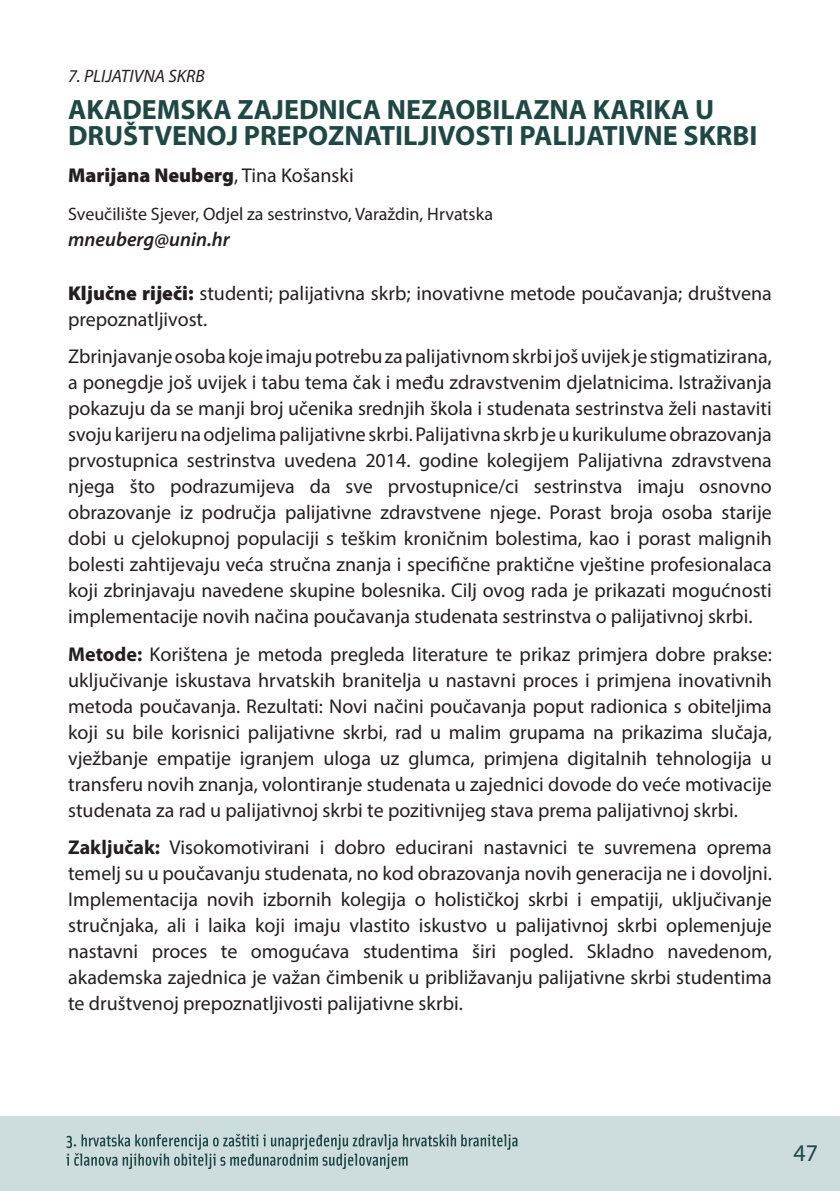
<style>
.page{position:relative;width:840px;height:1191px;background:#fff}
.page>*{position:absolute;margin:0;border:0;box-sizing:border-box;transform-origin:0 0}
.t1{font:700 28px/26px "Myriad Pro";color:#1f4844}
.t2{font:24px "Myriad Pro";color:#1f4844}
.t3{font:20px/26px "Myriad Pro";color:#231f20;text-align:justify}
.t4{font:900 20px "Myriad Pro";color:#231f20}
.t5{font:italic 600 20px "Myriad Pro";color:#231f20}
.t6{font:18px "Myriad Pro";color:#231f20}
.t7{font:italic 18px "Myriad Pro";color:#231f20}
.s1{font-weight:400}
.s2{font-weight:900}
.s3{font-weight:700}
</style>
<div class="page">
<div style="left:0;top:1116px;width:839px;height:75px;background:#cddcdc"></div>
<svg style="left:66px;top:1134px;width:451px;height:35px"></svg>
<p class="t7" style="left:68px;top:64px;width:138px">7. PLIJATIVNA SKRB</p>
<h1 class="t1" style="left:68px;top:96px;width:690px">AKADEMSKA ZAJEDNICA NEZAOBILAZNA KARIKA U<br>DRUŠTVENOJ PREPOZNATILJIVOSTI PALIJATIVNE SKRBI</h1>
<p class="t4" style="left:68px;top:164px;width:287px">Marijana Neuberg<span class="s1">, Tina Košanski</span></p>
<p class="t6" style="left:68px;top:202px;width:426px">Sveučilište Sjever, Odjel za sestrinstvo, Varaždin, Hrvatska</p>
<p class="t5" style="left:68px;top:226px;width:163px">mneuberg@unin.hr</p>
<p class="t3" style="left:68px;top:280px;width:704px"><span class="s2">Ključne riječi:</span> studenti; palijativna skrb; inovativne metode poučavanja; društvena prepoznatljivost.</p>
<p class="t3" style="left:68px;top:343px;width:705px">Zbrinjavanje osoba koje imaju potrebu za palijativnom skrbi još uvijek je stigmatizirana, a ponegdje još uvijek i tabu tema čak i među zdravstvenim djelatnicima. Istraživanja pokazuju da se manji broj učenika srednjih škola i studenata sestrinstva želi nastaviti svoju karijeru na odjelima palijativne skrbi. Palijativna skrb je u kurikulume obrazovanja prvostupnica sestrinstva uvedena 2014. godine kolegijem Palijativna zdravstvena njega što podrazumijeva da sve prvostupnice/ci sestrinstva imaju osnovno obrazovanje iz područja palijativne zdravstvene njege. Porast broja osoba starije dobi u cjelokupnoj populaciji s teškim kroničnim bolestima, kao i porast malignih bolesti zahtijevaju veća stručna znanja i specifične praktične vještine profesionalaca koji zbrinjavaju navedene skupine bolesnika. Cilj ovog rada je prikazati mogućnosti implementacije novih načina poučavanja studenata sestrinstva o palijativnoj skrbi.</p>
<p class="t3" style="left:68px;top:641px;width:705px"><span class="s3">Metode:</span> Korištena je metoda pregleda literature te prikaz primjera dobre prakse: uključivanje iskustava hrvatskih branitelja u nastavni proces i primjena inovativnih metoda poučavanja. Rezultati: Novi načini poučavanja poput radionica s obiteljima koji su bile korisnici palijativne skrbi, rad u malim grupama na prikazima slučaja, vježbanje empatije igranjem uloga uz glumca, primjena digitalnih tehnologija u transferu novih znanja, volontiranje studenata u zajednici dovode do veće motivacije studenata za rad u palijativnoj skrbi te pozitivnijeg stava prema palijativnoj skrbi.</p>
<p class="t3" style="left:68px;top:834px;width:705px"><span class="s3">Zaključak:</span> Visokomotivirani i dobro educirani nastavnici te suvremena oprema temelj su u poučavanju studenata, no kod obrazovanja novih generacija ne i dovoljni.<br>Implementacija novih izbornih kolegija o holističkoj skrbi i empatiji, uključivanje stručnjaka, ali i laika koji imaju vlastito iskustvo u palijativnoj skrbi oplemenjuje nastavni proces te omogućava studentima širi pogled. Skladno navedenom, akademska zajednica je važan čimbenik u približavanju palijativne skrbi studentima te društvenoj prepoznatljivosti palijativne skrbi.</p>
<p class="t2" style="left:793px;top:1138px;width:26px">47</p>
</div>
